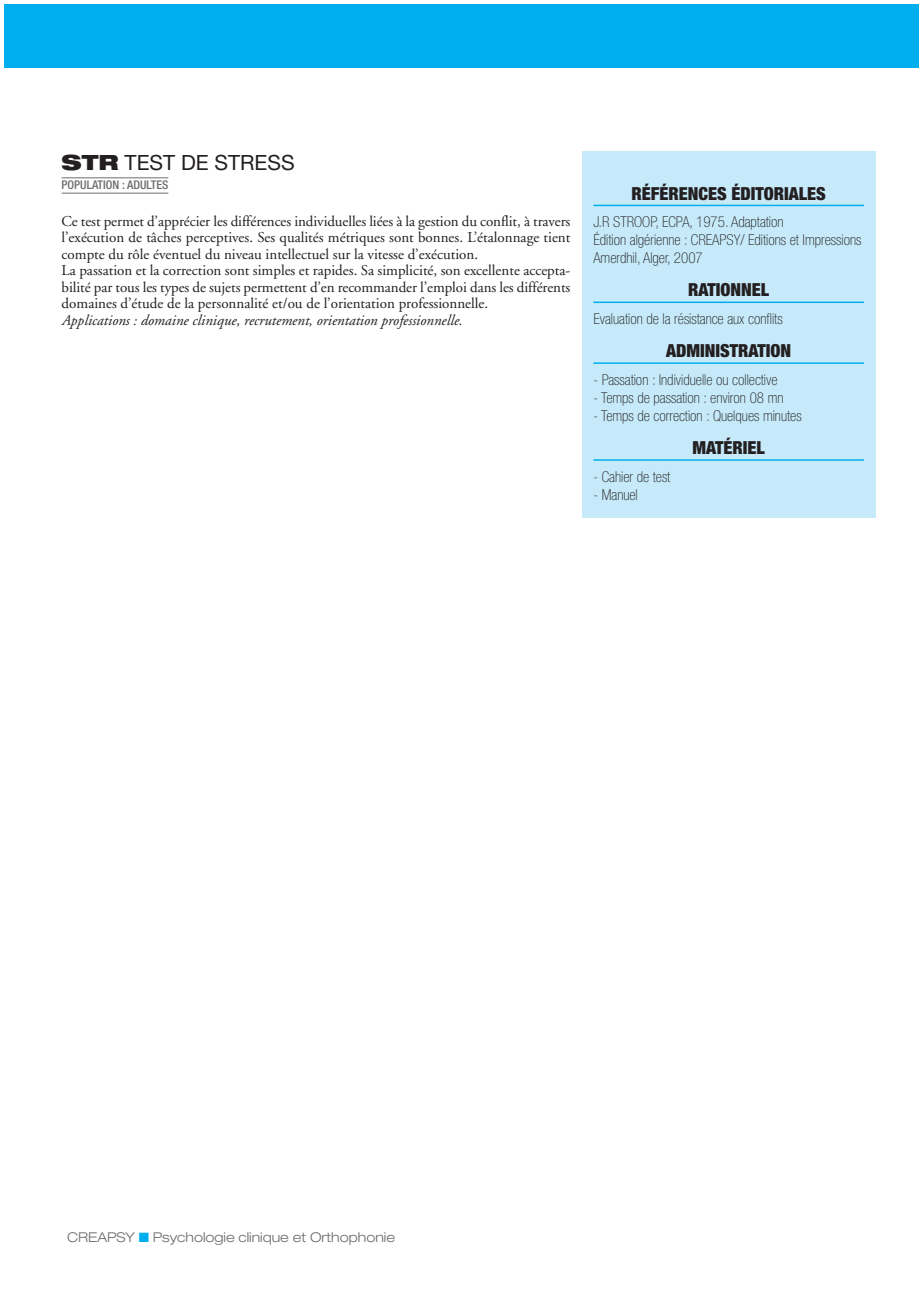
<style>
.page{position:relative;width:919px;height:1314px;background:#fff}
.page>*{position:absolute;margin:0;border:0;box-sizing:border-box;transform-origin:0 0}
.t1{font:21px "Helvetica Neue LT Std";color:#231f20}
.t2{font:900 condensed 18px "Helvetica Neue LT Std";color:#231f20}
.t3{font:15px/16.5px "Adobe Garamond";color:#231f20}
.t4{font:100 condensed 15px/18px "Helvetica Neue LT Std";color:#231f20}
.t5{font:italic 15px "Adobe Garamond";color:#231f20}
.t6{font:300 expanded 13.5px "Helvetica Neue LT Std";color:#6c6d70}
.t7{font:500 condensed 12px "Helvetica Neue LT Std";color:#6c6d70}
.s1{font-weight:900;font-stretch:expanded}
.s2{color:#00aeef}
</style>
<div class="page">
<div style="left:582px;top:151px;width:293px;height:366px;background:#c6eafa"></div>
<hr style="left:593px;top:205px;width:270px;height:1px;background:#00aeef">
<hr style="left:593px;top:302px;width:270px;height:1px;background:#00aeef">
<hr style="left:593px;top:362px;width:270px;height:2px;background:#00aeef">
<hr style="left:593px;top:459px;width:270px;height:2px;background:#00aeef">
<hr style="left:62px;top:178px;width:106px;height:1px;background:#6c6d70">
<hr style="left:62px;top:193px;width:106px;height:1px;background:#6c6d70">
<div style="left:4px;top:4px;width:914px;height:64px;background:#00aeef"></div>
<h1 class="t1" style="left:62px;top:155px;width:234px"><span class="s1">STR</span> TEST DE STRESS</h1>
<p class="t7" style="left:62px;top:180px;width:108px">POPULATION : ADULTES</p>
<p class="t3" style="left:62px;top:214px;width:510px">Ce test permet d’apprécier les différences individuelles liées à la gestion du conflit, à travers l’exécution de tâches perceptives. Ses qualités métriques sont bonnes. L’étalonnage tient compte du rôle éventuel du niveau intellectuel sur la vitesse d’exécution.<br>La passation et la correction sont simples et rapides. Sa simplicité, son excellente accepta&shy;bilité par tous les types de sujets permettent d’en recommander l’emploi dans les différents domaines d’étude de la personnalité et/ou de l’orientation professionnelle.</p>
<p class="t5" style="left:62px;top:314px;width:402px">Applications : domaine clinique, recrutement, orientation professionnelle.</p>
<p class="t2" style="left:631px;top:187px;width:196px">RÉFÉRENCES ÉDITORIALES</p>
<p class="t4" style="left:593px;top:214px;width:269px">J.R STROOP, ECPA, 1975. Adaptation<br>Édition algérienne : CREAPSY/ Editions et Impressions<br>Amerdhil, Alger, 2007</p>
<p class="t2" style="left:688px;top:284px;width:82px">RATIONNEL</p>
<p class="t4" style="left:593px;top:311px;width:191px">Evaluation de la résistance aux conflits</p>
<p class="t2" style="left:666px;top:344px;width:126px">ADMINISTRATION</p>
<p class="t4" style="left:593px;top:372px;width:186px">- Passation : Individuelle ou collective</p>
<p class="t4" style="left:593px;top:390px;width:191px">- Temps de passation : environ 08 mn</p>
<p class="t4" style="left:593px;top:408px;width:210px">- Temps de correction : Quelques minutes</p>
<p class="t2" style="left:692px;top:441px;width:74px">MATÉRIEL</p>
<p class="t4" style="left:593px;top:469px;width:78px">- Cahier de test</p>
<p class="t4" style="left:593px;top:487px;width:46px">- Manuel</p>
<p class="t6" style="left:67px;top:1232px;width:329px">CREAPSY <span class="s2">■</span> Psychologie clinique et Orthophonie</p>
</div>
